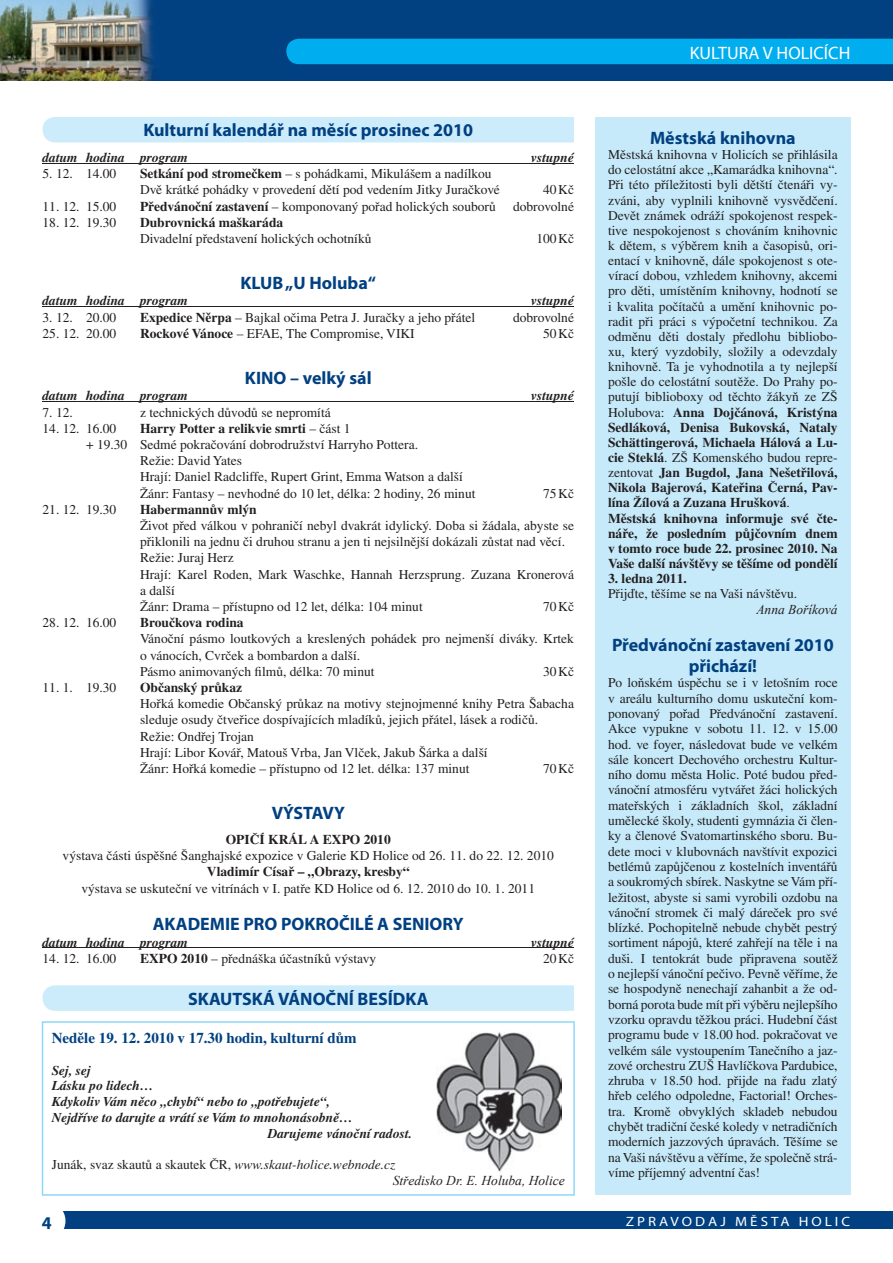
<style>
.page{position:relative;width:893px;height:1263px;background:#fff}
.page>*{position:absolute;margin:0;border:0;box-sizing:border-box;transform-origin:0 0}
.t1{font:700 18px/20.7px "Myriad Pro";color:#014081;text-align:center}
.t2{font:18px "Myriad Pro";color:#fff}
.t3{font:700 15px "Times CE";color:#014081}
.t4{font:13.5px/15.3px "Times CE";color:#231f20}
.t5{font:italic 700 13.5px "Times CE";color:#231f20}
.t6{font:700 13.5px "Times CE";color:#231f20}
.t7{font:italic 13.5px "Times New Roman";color:#231f20}
.t8{font:13.5px "Myriad Pro";letter-spacing:.2em;color:#fff;scale:1.11 1}
.s1{font-weight:700}
.s2{font-weight:400}
.s3{font-style:italic}
</style>
<div class="page">
<div style="left:0;top:0;width:893px;height:81px;background:#014081"></div>
<div style="left:286px;top:39px;width:607px;height:25px;background:#00aeef"></div>
<div style="left:58px;top:1212px;width:835px;height:17px;background:#014081"></div>
<div style="left:26px;top:1201px;width:39px;height:40px;background:#fff;border-radius:50%"></div>
<svg style="left:42px;top:1021px;width:533px;height:175px"></svg>
<div style="left:595px;top:118px;width:255px;height:509px;background:#c6eafa"></div>
<div style="left:595px;top:625px;width:255px;height:570px;background:#c6eafa"></div>
<div style="left:43px;top:117px;width:531px;height:25px;background:#ccecfb"></div>
<div style="left:43px;top:985px;width:531px;height:26px;background:#ccecfb"></div>
<hr style="left:43px;top:163px;width:531px;height:1px;background:#231f20">
<hr style="left:43px;top:306px;width:531px;height:1px;background:#231f20">
<hr style="left:43px;top:401px;width:531px;height:1px;background:#231f20">
<hr style="left:43px;top:948px;width:531px;height:1px;background:#231f20">
<img style="left:437px;top:1031px;width:125px;height:140px">
<img style="left:0;top:0;width:155px;height:81px">
<h1 class="t1" style="left:143px;top:119px;width:331px">Kulturní kalendář na měsíc prosinec 2010</h1>
<p class="t5" style="left:43px;top:150px;width:147px">datum hodina program</p>
<p class="t5" style="left:531px;top:150px;width:44px">vstupné</p>
<p class="t4" style="left:43px;top:166px;width:75px">5. 12. 14.00</p>
<p class="t4" style="left:140px;top:165px;width:361px;line-height:16.2px"><span class="s1">Setkání pod stromečkem</span> – s pohádkami, Mikulášem a nadílkou<br>Dvě krátké pohádky v provedení dětí pod vedením Jitky Juračkové</p>
<p class="t4" style="left:543px;top:182px;width:32px">40 Kč</p>
<p class="t4" style="left:43px;top:198px;width:75px">11. 12. 15.00</p>
<p class="t4" style="left:140px;top:198px;width:357px"><span class="s1">Předvánoční zastavení</span> – komponovaný pořad holických souborů</p>
<p class="t4" style="left:513px;top:198px;width:63px">dobrovolné</p>
<p class="t4" style="left:43px;top:214px;width:75px">18. 12. 19.30</p>
<p class="t6" style="left:140px;top:214px;width:145px">Dubrovnická maškaráda</p>
<p class="t4" style="left:140px;top:231px;width:233px">Divadelní představení holických ochotníků</p>
<p class="t4" style="left:536px;top:231px;width:39px">100 Kč</p>
<h1 class="t1" style="left:240px;top:272px;width:137px">KLUB „U Holuba“</h1>
<p class="t5" style="left:43px;top:293px;width:147px">datum hodina program</p>
<p class="t5" style="left:531px;top:293px;width:44px">vstupné</p>
<p class="t4" style="left:43px;top:309px;width:75px">3. 12. 20.00</p>
<p class="t4" style="left:140px;top:309px;width:337px"><span class="s1">Expedice Něrpa</span> – Bajkal očima Petra J. Juračky a jeho přátel</p>
<p class="t4" style="left:513px;top:309px;width:63px">dobrovolné</p>
<p class="t4" style="left:43px;top:325px;width:75px">25. 12. 20.00</p>
<p class="t4" style="left:140px;top:325px;width:276px"><span class="s1">Rockové Vánoce</span> – EFAE, The Compromise, VIKI</p>
<p class="t4" style="left:543px;top:325px;width:32px">50 Kč</p>
<h1 class="t1" style="left:245px;top:367px;width:128px">KINO – velký sál</h1>
<p class="t5" style="left:43px;top:388px;width:147px">datum hodina program</p>
<p class="t5" style="left:531px;top:388px;width:44px">vstupné</p>
<p class="t4" style="left:43px;top:404px;width:32px">7. 12.</p>
<p class="t4" style="left:140px;top:404px;width:192px">z technických důvodů se nepromítá</p>
<p class="t4" style="left:43px;top:420px;width:75px">14. 12. 16.00</p>
<p class="t6" style="left:140px;top:420px;width:212px">Harry Potter a relikvie smrti <span class="s2">– část 1</span></p>
<p class="t4" style="left:86px;top:437px;width:334px">+ 19.30 Sedmé pokračování dobrodružství Harryho Pottera.</p>
<p class="t4" style="left:140px;top:453px;width:104px">Režie: David Yates</p>
<p class="t4" style="left:140px;top:469px;width:324px">Hrají: Daniel Radcliffe, Rupert Grint, Emma Watson a další</p>
<p class="t4" style="left:140px;top:485px;width:337px">Žánr: Fantasy – nevhodné do 10 let, délka: 2 hodiny, 26 minut</p>
<p class="t4" style="left:543px;top:485px;width:32px">75 Kč</p>
<p class="t4" style="left:43px;top:501px;width:75px">21. 12. 19.30</p>
<p class="t6" style="left:140px;top:501px;width:118px">Habermannův mlýn</p>
<p class="t4" style="left:140px;top:517px;width:435px;line-height:16.2px">Život před válkou v pohraničí nebyl dvakrát idylický. Doba si žádala, abyste se přiklonili na jednu či druhou stranu a jen ti nejsilnější dokázali zůstat nad věcí.<br>Režie: Juraj Herz<br>Hrají: Karel Roden, Mark Waschke, Hannah Herzsprung. Zuzana Kronerová a další<br>Žánr: Drama – přístupno od 12 let, délka: 104 minut</p>
<p class="t4" style="left:543px;top:599px;width:32px">70 Kč</p>
<p class="t4" style="left:43px;top:615px;width:75px">28. 12. 16.00</p>
<p class="t6" style="left:140px;top:615px;width:105px">Broučkova rodina</p>
<p class="t4" style="left:140px;top:630px;width:435px;line-height:16.2px">Vánoční pásmo loutkových a kreslených pohádek pro nejmenší diváky. Krtek o vánocích, Cvrček a bombardon a další.<br>Pásmo animovaných filmů, délka: 70 minut</p>
<p class="t4" style="left:543px;top:663px;width:32px">30 Kč</p>
<p class="t4" style="left:43px;top:680px;width:75px">11. 1. 19.30</p>
<p class="t6" style="left:140px;top:680px;width:104px">Občanský průkaz</p>
<p class="t4" style="left:140px;top:695px;width:435px;line-height:16.2px">Hořká komedie Občanský průkaz na motivy stejnojmenné knihy Petra Šabacha sleduje osudy čtveřice dospívajících mladíků, jejich přátel, lásek a rodičů.<br>Režie: Ondřej Trojan<br>Hrají: Libor Kovář, Matouš Vrba, Jan Vlček, Jakub Šárka a další<br>Žánr: Hořká komedie – přístupno od 12 let. délka: 137 minut</p>
<p class="t4" style="left:543px;top:761px;width:32px">70 Kč</p>
<h1 class="t1" style="left:272px;top:802px;width:75px">VÝSTAVY</h1>
<p class="t6" style="left:226px;top:832px;width:167px">OPIČÍ KRÁL A EXPO 2010</p>
<p class="t4" style="left:63px;top:848px;width:493px">výstava části úspěšné Šanghajské expozice v Galerie KD Holice od 26. 11. do 22. 12. 2010</p>
<p class="t6" style="left:207px;top:864px;width:204px">Vladimír Císař – „Obrazy, kresby“</p>
<p class="t4" style="left:81px;top:880px;width:455px">výstava se uskuteční ve vitrínách v I. patře KD Holice od 6. 12. 2010 do 10. 1. 2011</p>
<h1 class="t1" style="left:153px;top:913px;width:312px">AKADEMIE PRO POKROČILÉ A SENIORY</h1>
<p class="t5" style="left:43px;top:934px;width:147px">datum hodina program</p>
<p class="t5" style="left:531px;top:934px;width:44px">vstupné</p>
<p class="t4" style="left:43px;top:950px;width:75px">14. 12. 16.00</p>
<p class="t4" style="left:140px;top:950px;width:238px"><span class="s1">EXPO 2010</span> – přednáška účastníků výstavy</p>
<p class="t4" style="left:543px;top:950px;width:32px">20 Kč</p>
<h1 class="t1" style="left:188px;top:988px;width:242px">SKAUTSKÁ VÁNOČNÍ BESÍDKA</h1>
<p class="t3" style="left:52px;top:1029px;width:306px">Neděle 19. 12. 2010 v 17.30 hodin, kulturní dům</p>
<p class="t5" style="left:52px;top:1062px;width:41px">Sej, sej</p>
<p class="t5" style="left:52px;top:1078px;width:103px">Lásku po lidech…</p>
<p class="t5" style="left:52px;top:1094px;width:280px">Kdykoliv Vám něco „chybí“ nebo to „potřebujete“,</p>
<p class="t5" style="left:52px;top:1109px;width:303px">Nejdříve to darujte a vrátí se Vám to mnohonásobně…</p>
<p class="t5" style="left:268px;top:1125px;width:146px">Darujeme vánoční radost.</p>
<p class="t4" style="left:52px;top:1157px;width:345px">Junák, svaz skautů a skautek ČR, <span class="s3">www.skaut-holice.webnode.cz</span></p>
<p class="t7" style="left:393px;top:1171px;width:174px">Středisko Dr. E. Holuba, Holice</p>
<h1 class="t2" style="left:690px;top:42px;width:162px">KULTURA V HOLICÍCH</h1>
<h1 class="t1" style="left:650px;top:127px;width:147px">Městská knihovna</h1>
<p class="t4" style="left:608px;top:147px;width:231px">Městská knihovna v Holicích se přihlásila do celostátní akce „Kamarádka knihovna“.<br>Při této příležitosti byli dětští čtenáři vy&shy;zváni, aby vyplnili knihovně vysvědčení.<br>Devět známek odráží spokojenost respek&shy;tive nespokojenost s chováním knihovnic k dětem, s výběrem knih a časopisů, ori&shy;entací v knihovně, dále spokojenost s ote&shy;vírací dobou, vzhledem knihovny, akcemi pro děti, umístěním knihovny, hodnotí se i kvalita počítačů a umění knihovnic po&shy;radit při práci s výpočetní technikou. Za odměnu děti dostaly předlohu bibliobo&shy;xu, který vyzdobily, složily a odevzdaly knihovně. Ta je vyhodnotila a ty nejlepší pošle do celostátní soutěže. Do Prahy po&shy;putují biblioboxy od těchto žákyň ze ZŠ Holubova: <span class="s1">Anna Dojčánová, Kristýna Sedláková, Denisa Bukovská, Nataly Schättingerová, Michaela Hálová a Lu&shy;cie Steklá</span>. ZŠ Komenského budou repre&shy;zentovat <span class="s1">Jan Bugdol, Jana Nešetřilová, Nikola Bajerová, Kateřina Černá, Pav&shy;lína Žílová a Zuzana Hrušková</span>.<br><span class="s1">Městská knihovna informuje své čte&shy;náře, že posledním půjčovním dnem v tomto roce bude 22. prosinec 2010. Na Vaše další návštěvy se těšíme od pondělí</span></p>
<p class="t6" style="left:608px;top:571px;width:80px">3. ledna 2011.</p>
<p class="t4" style="left:608px;top:586px;width:191px">Přijďte, těšíme se na Vaši návštěvu.</p>
<p class="t7" style="left:756px;top:600px;width:83px">Anna Boříková</p>
<h1 class="t1" style="left:612px;top:634px;width:223px">Předvánoční zastavení 2010 přichází!</h1>
<p class="t4" style="left:608px;top:675px;width:231px;text-align:justify">Po loňském úspěchu se i v letošním roce v areálu kulturního domu uskuteční kom&shy;ponovaný pořad Předvánoční zastavení.<br>Akce vypukne v sobotu 11. 12. v 15.00 hod. ve foyer, následovat bude ve velkém sále koncert Dechového orchestru Kultur&shy;ního domu města Holic. Poté budou před&shy;vánoční atmosféru vytvářet žáci holických mateřských i základních škol, základní umělecké školy, studenti gymnázia či člen&shy;ky a členové Svatomartinského sboru. Bu&shy;dete moci v klubovnách navštívit expozici betlémů zapůjčenou z kostelních inventářů a soukromých sbírek. Naskytne se Vám pří&shy;ležitost, abyste si sami vyrobili ozdobu na vánoční stromek či malý dáreček pro své blízké. Pochopitelně nebude chybět pestrý sortiment nápojů, které zahřejí na těle i na duši. I tentokrát bude připravena soutěž o nejlepší vánoční pečivo. Pevně věříme, že se hospodyně nenechají zahanbit a že od&shy;borná porota bude mít při výběru nejlepšího vzorku opravdu těžkou práci. Hudební část programu bude v 18.00 hod. pokračovat ve velkém sále vystoupením Tanečního a jaz&shy;zové orchestru ZUŠ Havlíčkova Pardubice, zhruba v 18.50 hod. přijde na řadu zlatý hřeb celého odpoledne, Factorial! Orches&shy;tra. Kromě obvyklých skladeb nebudou chybět tradiční české koledy v netradičních moderních jazzových úpravách. Těšíme se na Vaši návštěvu a věříme, že společně strá&shy;víme příjemný adventní čas!</p>
<h1 class="t1" style="left:42px;top:1211px;width:11px">4</h1>
<p class="t8" style="left:626px;top:1213px;width:204px">ZPRAVODAJ MĚSTA HOLIC</p>
</div>
